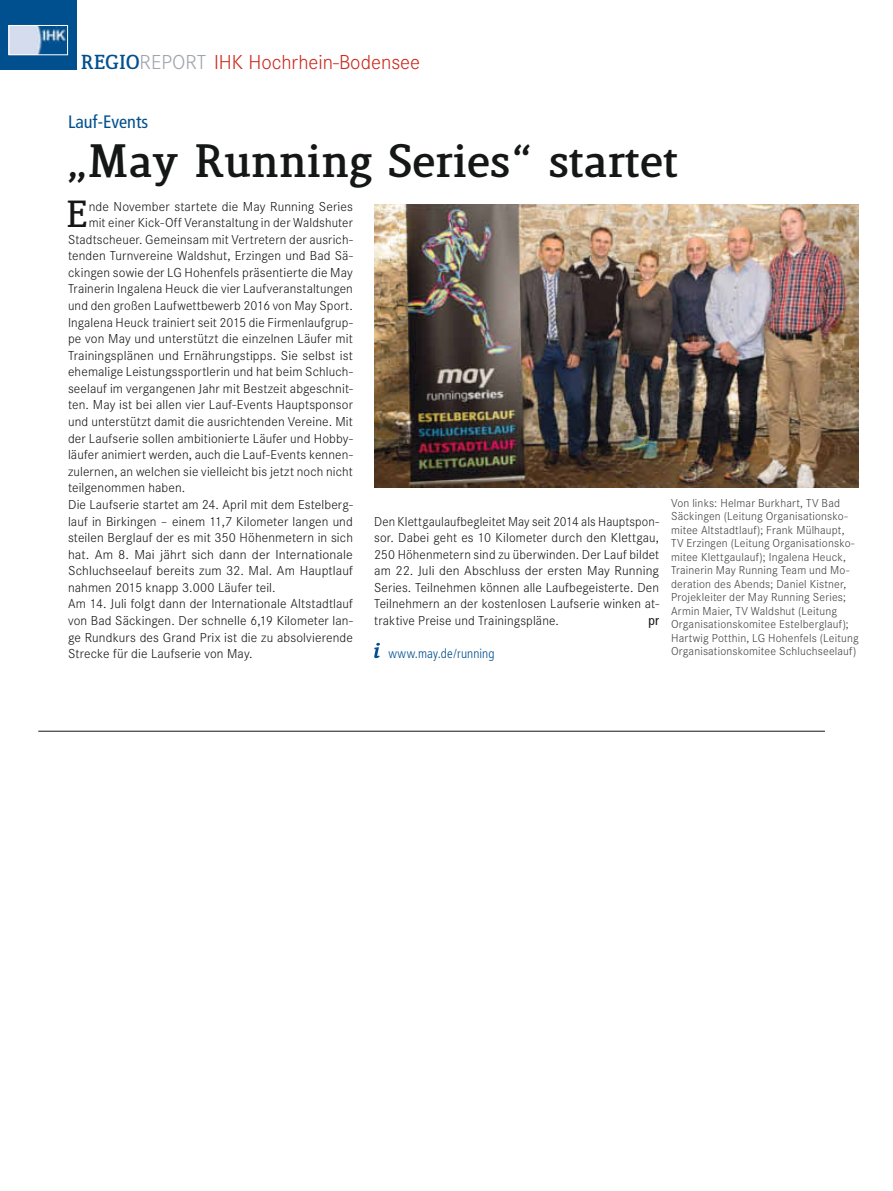
<style>
.page{position:relative;width:893px;height:1191px;background:#fff}
.page>*{position:absolute;margin:0;border:0;box-sizing:border-box;transform-origin:0 0}
.t1{font:800 45px "Lenga";color:#151616}
.t2{font:700 36.3px "Lenga";color:#151616}
.t3{font:300 21px "Corporate S";color:#cb2a1e}
.t4{font:condensed 18px "Frutiger";color:#00508f}
.t5{font:300 13.5px/16.6px "Corporate S";letter-spacing:.01em;color:#151616;text-align:justify}
.t6{font:300 13.5px "Corporate S";letter-spacing:.01em;color:#151616;scale:1.04 1}
.t7{font:condensed 13.5px "Frutiger";color:#151616}
.t8{font:300 condensed 13.05px "Frutiger";letter-spacing:.005em;color:#00508f}
.t9{font:300 12px/13.5px "Corporate S";letter-spacing:.015em;color:#40403f}
.s1{font-family:"Lenga";font-weight:800;font-size:19.5px;color:#00508f}
.s2{color:#9fa5ac}
</style>
<div class="page">
<hr style="left:892px;top:0;width:1px;height:1191px;background:#edecea">
<div style="left:0;top:0;width:77px;height:69px;background:#00508f"></div>
<img style="left:10px;top:27px;width:56px;height:26px">
<div style="left:8px;top:25px;width:60px;height:30px;border:1px solid #fff"></div>
<hr style="left:38px;top:731px;width:787px;height:1px;background:#151616">
<svg style="left:374px;top:643px;width:6px;height:15px"></svg>
<img style="left:374px;top:204px;width:485px;height:283px">
<p class="t3" style="left:81px;top:51px;width:341px"><span class="s1">REGIO</span><span class="s2">REPort</span> IHK Hochrhein-Bodensee</p>
<p class="t4" style="left:68px;top:111px;width:82px">Lauf-Events</p>
<p class="t1" style="left:68px;top:139px;width:612px">„May Running Series“ startet</p>
<p class="t2" style="left:66px;top:194px;width:24px">E</p>
<p class="t5" style="left:89px;top:198px;width:266px">nde November startete die May Running Series</p>
<p class="t5" style="left:89px;top:214px;width:266px">mit einer Kick-Off Veranstaltung in der Waldshuter</p>
<p class="t5" style="left:68px;top:231px;width:286px">Stadtscheuer. Gemeinsam mit Vertretern der ausrich-</p>
<p class="t5" style="left:68px;top:247px;width:286px">tenden Turnvereine Waldshut, Erzingen und Bad Sä-</p>
<p class="t5" style="left:68px;top:264px;width:286px">ckingen sowie der LG Hohenfels präsentierte die May</p>
<p class="t5" style="left:68px;top:281px;width:286px">Trainerin Ingalena Heuck die vier Laufveranstaltungen</p>
<p class="t5" style="left:68px;top:297px;width:286px">und den großen Laufwettbewerb 2016 von May Sport.</p>
<p class="t5" style="left:68px;top:314px;width:286px">Ingalena Heuck trainiert seit 2015 die Firmenlaufgrup-</p>
<p class="t5" style="left:68px;top:330px;width:286px">pe von May und unterstützt die einzelnen Läufer mit</p>
<p class="t5" style="left:68px;top:347px;width:286px">Trainingsplänen und Ernährungstipps. Sie selbst ist</p>
<p class="t5" style="left:68px;top:363px;width:286px">ehemalige Leistungssportlerin und hat beim Schluch-</p>
<p class="t5" style="left:68px;top:380px;width:286px">seelauf im vergangenen Jahr mit Bestzeit abgeschnit-</p>
<p class="t5" style="left:68px;top:397px;width:286px">ten. May ist bei allen vier Lauf-Events Hauptsponsor</p>
<p class="t5" style="left:68px;top:413px;width:286px">und unterstützt damit die ausrichtenden Vereine. Mit</p>
<p class="t5" style="left:68px;top:430px;width:286px">der Laufserie sollen ambitionierte Läufer und Hobby-</p>
<p class="t5" style="left:68px;top:446px;width:286px">läufer animiert werden, auch die Lauf-Events kennen-</p>
<p class="t5" style="left:68px;top:463px;width:286px">zulernen, an welchen sie vielleicht bis jetzt noch nicht</p>
<p class="t5" style="left:68px;top:480px;width:119px">teilgenommen haben.</p>
<p class="t5" style="left:68px;top:496px;width:286px">Die Laufserie startet am 24. April mit dem Estelberg-</p>
<p class="t5" style="left:68px;top:513px;width:286px">lauf in Birkingen – einem 11,7 Kilometer langen und</p>
<p class="t5" style="left:68px;top:529px;width:286px">steilen Berglauf der es mit 350 Höhenmetern in sich</p>
<p class="t6" style="left:68px;top:546px;width:275px">hat. Am 8. Mai jährt sich dann der Internationale</p>
<p class="t5" style="left:68px;top:562px;width:286px">Schluchseelauf bereits zum 32. Mal. Am Hauptlauf</p>
<p class="t5" style="left:68px;top:579px;width:209px">nahmen 2015 knapp 3.000 Läufer teil.</p>
<p class="t5" style="left:68px;top:596px;width:286px">Am 14. Juli folgt dann der Internationale Altstadtlauf</p>
<p class="t5" style="left:68px;top:612px;width:286px">von Bad Säckingen. Der schnelle 6,19 Kilometer lan-</p>
<p class="t5" style="left:68px;top:629px;width:286px">ge Rundkurs des Grand Prix ist die zu absolvierende</p>
<p class="t5" style="left:68px;top:645px;width:186px">Strecke für die Laufserie von May.</p>
<p class="t9" style="left:671px;top:496px;width:189px">Von links: Helmar Burkhart, TV Bad Säckingen (Leitung Organisationsko&shy;mitee Altstadtlauf); Frank Mülhaupt, TV Erzingen (Leitung Organisationsko&shy;mitee Klettgaulauf); Ingalena Heuck, Trainerin May Running Team und Mo&shy;deration des Abends; Daniel Kistner, Projekleiter der May Running Series; Armin Maier, TV Waldshut (Leitung Organisationskomitee Estelberglauf); Hartwig Potthin, LG Hohenfels (Leitung Organisationskomitee Schluchseelauf)</p>
<p class="t5" style="left:374px;top:513px;width:286px">Den Klettgaulaufbegleitet May seit 2014 als Hauptspon&shy;sor. Dabei geht es 10 Kilometer durch den Klettgau, 250 Höhenmetern sind zu überwinden. Der Lauf bildet am 22. Juli den Abschluss der ersten May Running Series. Teilnehmen können alle Laufbegeisterte. Den Teilnehmern an der kostenlosen Laufserie winken at&shy;traktive Preise und Trainingspläne.</p>
<p class="t7" style="left:648px;top:612px;width:12px">pr</p>
<p class="t8" style="left:388px;top:646px;width:108px">www.may.de/running</p>
</div>
